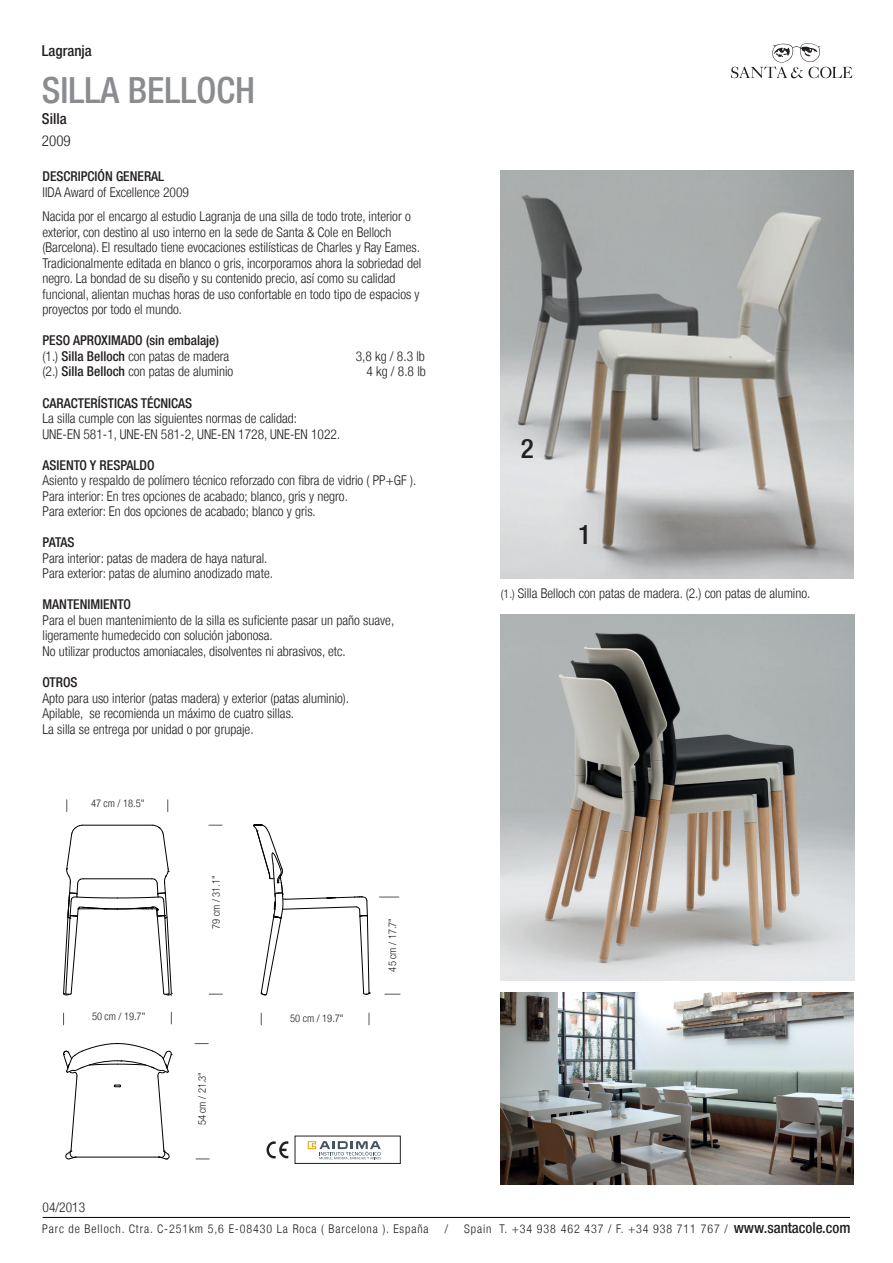
<style>
.page{position:relative;width:893px;height:1263px;background:#fff}
.page>*{position:absolute;margin:0;border:0;box-sizing:border-box;transform-origin:0 0}
.t1{font:500 condensed 36px "Helvetica Neue LT";color:#8a8c8f}
.t2{font:500 condensed 27px "Helvetica Neue LT";color:#231f20}
.t3{font:500 condensed 15px "Helvetica Neue LT";color:#231f20}
.t4{font:300 condensed 15px "Helvetica Neue LT";color:#231f20}
.t5{font:300 condensed 13.5px/15.6px "Helvetica Neue LT";color:#231f20}
.t6{font:500 condensed 13.5px/15.5px "Helvetica Neue LT";color:#231f20}
.t7{font:300 condensed 12px "Helvetica Neue LT";letter-spacing:.075em;color:#231f20}
.t8{font:300 condensed 10.5px "Helvetica Neue LT";color:#231f20}
.s1{font-weight:300}
.s2{font-weight:500}
.s3{font-size:12px}
.s4{font-weight:500;font-size:15px}
</style>
<div class="page">
<svg style="left:731px;top:43px;width:121px;height:36px"></svg>
<img style="left:501px;top:614px;width:354px;height:366px">
<img style="left:501px;top:992px;width:353px;height:192px">
<svg style="left:63px;top:1043px;width:109px;height:117px"></svg>
<svg style="left:63px;top:825px;width:109px;height:171px"></svg>
<svg style="left:261px;top:1013px;width:1px;height:12px"></svg>
<svg style="left:369px;top:1013px;width:1px;height:12px"></svg>
<svg style="left:209px;top:994px;width:13px;height:1px"></svg>
<svg style="left:195px;top:1043px;width:13px;height:1px"></svg>
<svg style="left:196px;top:1159px;width:13px;height:1px"></svg>
<svg style="left:209px;top:825px;width:13px;height:1px"></svg>
<svg style="left:63px;top:1013px;width:1px;height:12px"></svg>
<svg style="left:171px;top:1012px;width:1px;height:12px"></svg>
<svg style="left:253px;top:824px;width:117px;height:171px"></svg>
<svg style="left:379px;top:897px;width:20px;height:1px"></svg>
<svg style="left:385px;top:994px;width:15px;height:1px"></svg>
<svg style="left:308px;top:1141px;width:73px;height:19px"></svg>
<svg style="left:266px;top:1141px;width:23px;height:18px"></svg>
<img style="left:501px;top:170px;width:353px;height:408px">
<hr style="left:43px;top:1217px;width:807px;height:1px;background:#000">
<p class="t3" style="left:42px;top:42px;width:51px">Lagranja</p>
<h1 class="t1" style="left:42px;top:69px;width:215px">SILLA BELLOCH</h1>
<p class="t3" style="left:42px;top:109px;width:26px">Silla</p>
<p class="t4" style="left:42px;top:132px;width:30px">2009</p>
<p class="t6" style="left:43px;top:168px;width:123px">DESCRIPCIÓN GENERAL</p>
<p class="t5" style="left:43px;top:179px;width:370px;line-height:24.6px">IIDA Award of Excellence 2009<br>Nacida por el encargo al estudio Lagranja de una silla de todo trote, interior o</p>
<p class="t5" style="left:43px;top:224px;width:380px">exterior, con destino al uso interno en la sede de Santa &amp; Cole en Belloch (Barcelona). El resultado tiene evocaciones estilísticas de Charles y Ray Eames.<br>Tradicionalmente editada en blanco o gris, incorporamos ahora la sobriedad del negro. La bondad de su diseño y su contenido precio, así como su calidad funcional, alientan muchas horas de uso confortable en todo tipo de espacios y proyectos por todo el mundo.</p>
<p class="t6" style="left:43px;top:333px;width:188px">PESO APROXIMADO (sin embalaje) <span class="s1">(1.)</span> Silla Belloch <span class="s1">con patas de madera</span></p>
<p class="t5" style="left:356px;top:348px;width:71px">3,8 kg / 8.3 lb</p>
<p class="t5" style="left:43px;top:364px;width:192px">(2.) <span class="s2">Silla Belloch</span> con patas de aluminio</p>
<p class="t5" style="left:366px;top:364px;width:61px">4 kg / 8.8 lb</p>
<p class="t6" style="left:43px;top:395px;width:151px">CARACTERÍSTICAS TÉCNICAS</p>
<p class="t5" style="left:43px;top:410px;width:299px">La silla cumple con las siguientes normas de calidad:<br>UNE-EN 581-1, UNE-EN 581-2, UNE-EN 1728, UNE-EN 1022.</p>
<p class="t6" style="left:43px;top:457px;width:114px">ASIENTO Y RESPALDO</p>
<p class="t5" style="left:43px;top:472px;width:375px">Asiento y respaldo de polímero técnico reforzado con fibra de vidrio ( PP+GF ).<br>Para interior: En tres opciones de acabado; blanco, gris y negro.<br>Para exterior: En dos opciones de acabado; blanco y gris.</p>
<p class="t6" style="left:43px;top:535px;width:34px">PATAS</p>
<p class="t5" style="left:43px;top:550px;width:232px">Para interior: patas de madera de haya natural.<br>Para exterior: patas de alumino anodizado mate.</p>
<p class="t6" style="left:43px;top:597px;width:90px">MANTENIMIENTO</p>
<p class="t5" style="left:43px;top:612px;width:353px">Para el buen mantenimiento de la silla es suficiente pasar un paño suave, ligeramente humedecido con solución jabonosa.<br>No utilizar productos amoniacales, disolventes ni abrasivos, etc.</p>
<p class="t6" style="left:43px;top:674px;width:37px">OTROS</p>
<p class="t5" style="left:43px;top:690px;width:308px">Apto para uso interior (patas madera) y exterior (patas aluminio).<br>Apilable, se recomienda un máximo de cuatro sillas.<br>La silla se entrega por unidad o por grupaje.</p>
<p class="t8" style="left:91px;top:797px;width:55px">47 cm / 18.5"</p>
<p class="t8" style="left:92px;top:1010px;width:55px">50 cm / 19.7"</p>
<p class="t5" style="left:43px;top:1199px;width:44px">04/2013</p>
<p class="t8" style="left:210px;top:929px;width:55px;rotate:-90deg">79 cm / 31.1"</p>
<p class="t8" style="left:196px;top:1125px;width:55px;rotate:-90deg">54 cm / 21.3"</p>
<p class="t8" style="left:290px;top:1012px;width:55px">50 cm / 19.7"</p>
<p class="t8" style="left:386px;top:971px;width:55px;rotate:-90deg">45 cm / 17.7"</p>
<h2 class="t2" style="left:521px;top:432px;width:14px">2</h2>
<h2 class="t2" style="left:578px;top:519px;width:14px">1</h2>
<p class="t5" style="left:501px;top:585px;width:311px"><span class="s3">(1.)</span> Silla Belloch con patas de madera. (2.) con patas de alumino.</p>
<p class="t7" style="left:42px;top:1222px;width:388px">Parc de Belloch. Ctra. C-251km 5,6 E-08430 La Roca ( Barcelona ). España</p>
<p class="t7" style="left:445px;top:1222px;width:5px">/</p>
<p class="t7" style="left:464px;top:1222px;width:388px">Spain T. +34 938 462 437 / F. +34 938 711 767 / <span class="s4">www.santacole.com</span></p>
</div>
